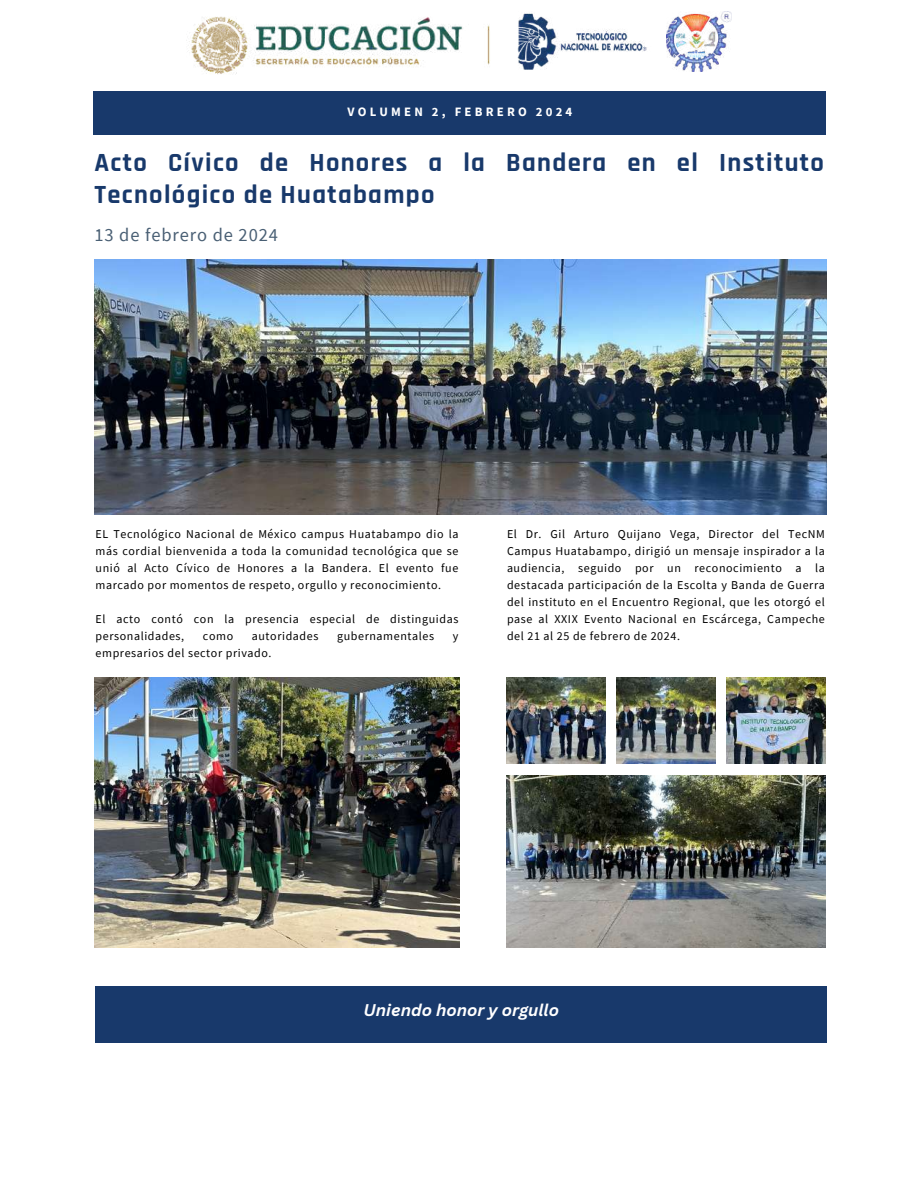
<style>
.page{position:relative;width:918px;height:1188px;background:#fff}
.page>*{position:absolute;margin:0;border:0;box-sizing:border-box;transform-origin:0 0}
.t1{font:700 26.55px/32.7px "Rajdhani";letter-spacing:.05em;color:#18396b}
.t2{font:18.45px "Source Sans Pro";letter-spacing:.05em;color:#495f74}
.t3{font:italic 700 16.5px "Canva Sans";color:#fff}
.t4{font:700 12.75px "Source Sans Pro";letter-spacing:.25em;color:#fff}
.t5{font:12px/17px "Source Sans Pro";letter-spacing:.05em;color:#000;text-align:justify}
</style>
<div class="page">
<img style="left:506px;top:677px;width:99px;height:87px">
<img style="left:617px;top:677px;width:99px;height:87px">
<img style="left:727px;top:677px;width:99px;height:87px">
<img style="left:506px;top:775px;width:320px;height:172px">
<div style="left:94px;top:92px;width:732px;height:43px;background:#18396b"></div>
<div style="left:96px;top:986px;width:731px;height:57px;background:#18396b"></div>
<img style="left:667px;top:12px;width:65px;height:59px">
<img style="left:517px;top:13px;width:130px;height:57px">
<img style="left:186px;top:16px;width:304px;height:58px">
<img style="left:94px;top:259px;width:733px;height:256px">
<img style="left:94px;top:677px;width:366px;height:270px">
<p class="t4" style="left:347px;top:104px;width:226px">VOLUMEN 2, FEBRERO 2024</p>
<h1 class="t1" style="left:94px;top:147px;width:731px">Acto Cívico de Honores a la Bandera en el Instituto<br>Tecnológico de Huatabampo</h1>
<h2 class="t2" style="left:94px;top:223px;width:185px">13 de febrero de 2024</h2>
<p class="t5" style="left:96px;top:525px;width:364px">EL Tecnológico Nacional de México campus Huatabampo dio la más cordial bienvenida a toda la comunidad tecnológica que se unió al Acto Cívico de Honores a la Bandera. El evento fue marcado por momentos de respeto, orgullo y reconocimiento.</p>
<p class="t5" style="left:96px;top:610px;width:364px">El acto contó con la presencia especial de distinguidas personalidades,</p>
<p class="t5" style="left:203px;top:627px;width:32px">como</p>
<p class="t5" style="left:252px;top:627px;width:68px">autoridades</p>
<p class="t5" style="left:337px;top:627px;width:98px">gubernamentales</p>
<p class="t5" style="left:453px;top:627px;width:7px">y</p>
<p class="t5" style="left:96px;top:644px;width:178px">empresarios del sector privado.</p>
<p class="t5" style="left:507px;top:525px;width:319px">El Dr. Gil Arturo Quijano Vega, Director del TecNM Campus Huatabampo, dirigió un mensaje inspirador a la audiencia, seguido por un reconocimiento a la destacada participación de la Escolta y Banda de Guerra del instituto en el Encuentro Regional, que les otorgó el pase al XXIX Evento Nacional en Escárcega, Campeche del 21 al 25 de febrero de 2024.</p>
<h3 class="t3" style="left:363px;top:998px;width:197px">Uniendo honor y orgullo</h3>
</div>
